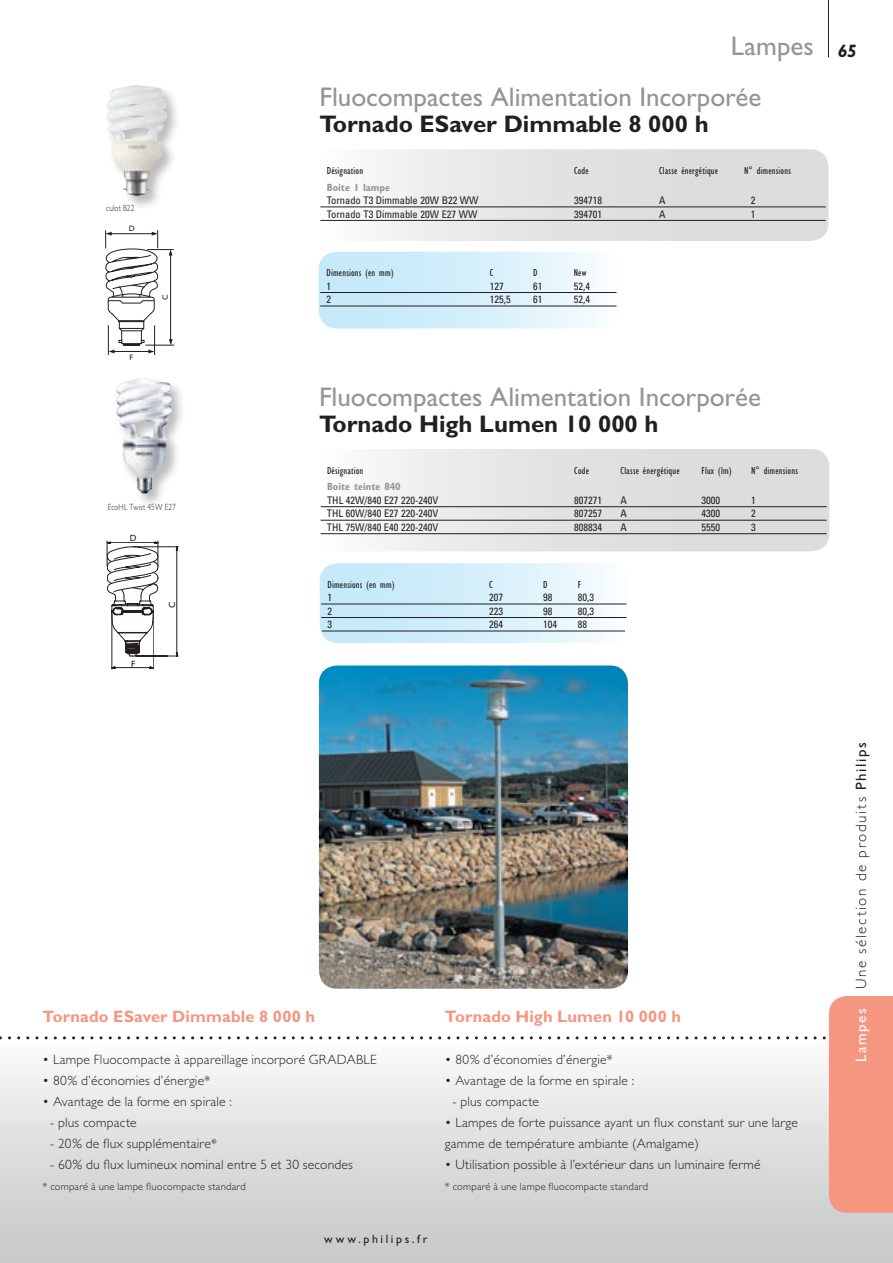
<style>
.page{position:relative;width:893px;height:1263px;background:#fff}
.page>*{position:absolute;margin:0;border:0;box-sizing:border-box;transform-origin:0 0}
.t1{font:27px "Gill Sans";color:#939598}
.t2{font:700 24px "Gill Sans";color:#231f20}
.t3{font:italic 700 18px "Gill Sans";color:#231f20}
.t4{font:700 16.5px "Gill Sans";letter-spacing:.01em;color:#f59680}
.t5{font:300 15px "Gill Sans";letter-spacing:.11em;color:#231f20}
.t6{font:300 13.5px/21px "Gill Sans";letter-spacing:.015em;color:#231f20}
.t7{font:12px "Gill Sans";letter-spacing:.215em;color:#231f20}
.t8{font:condensed 10.5px "Univers";color:#231f20}
.t9{font:condensed 10.5px "Gill Sans";letter-spacing:.02em;color:#231f20}
.t10{font:300 10.5px "Gill Sans";letter-spacing:.025em;color:#231f20}
.t11{font:700 condensed 10.5px "Gill Sans";color:#939598}
.t12{font:300 9px "Gill Sans";letter-spacing:.02em;color:#231f20;scale:.8 1}
.t13{font:9px "Gill Sans Std";color:#231f20}
.t14{font:7.8px "Gill Alt One";color:#231f20}
.s1{font-weight:400;color:#fff}
.s2{font-weight:400}
</style>
<div class="page">
<hr style="left:828px;top:0;width:1px;height:57px;background:#231f20">
<div style="left:0;top:1037px;width:893px;height:226px;background:#cccdcf"></div>
<svg style="left:0;top:996px;width:893px;height:217px"></svg>
<img style="left:106px;top:85px;width:61px;height:111px">
<svg style="left:320px;top:149px;width:508px;height:92px"></svg>
<hr style="left:320px;top:207px;width:506px;height:1px;background:#231f20">
<hr style="left:320px;top:220px;width:506px;height:1px;background:#231f20">
<hr style="left:108px;top:325px;width:1px;height:30px;background:#231f20">
<hr style="left:154px;top:325px;width:1px;height:30px;background:#231f20">
<svg style="left:105px;top:230px;width:69px;height:123px"></svg>
<svg style="left:319px;top:252px;width:298px;height:76px;background:#d7effa"></svg>
<hr style="left:320px;top:292px;width:296px;height:1px;background:#231f20">
<hr style="left:320px;top:306px;width:296px;height:1px;background:#231f20">
<div style="left:114px;top:375px;width:222px;height:152px;background:#231f20;opacity:.3"></div>
<img style="left:116px;top:377px;width:26px;height:19px">
<svg style="left:319px;top:449px;width:510px;height:102px"></svg>
<hr style="left:321px;top:506px;width:506px;height:1px;background:#231f20">
<hr style="left:321px;top:520px;width:506px;height:1px;background:#231f20">
<hr style="left:321px;top:533px;width:506px;height:1px;background:#231f20">
<hr style="left:133px;top:546px;width:45px;height:1px;background:#231f20">
<hr style="left:136px;top:656px;width:42px;height:1px;background:#231f20">
<hr style="left:177px;top:547px;width:1px;height:109px;background:#231f20">
<hr style="left:112px;top:613px;width:1px;height:56px;background:#231f20">
<hr style="left:153px;top:613px;width:1px;height:56px;background:#231f20">
<hr style="left:112px;top:667px;width:41px;height:1px;background:#231f20">
<svg style="left:107px;top:541px;width:52px;height:115px"></svg>
<svg style="left:320px;top:563px;width:307px;height:80px"></svg>
<hr style="left:321px;top:604px;width:305px;height:1px;background:#231f20">
<hr style="left:321px;top:617px;width:305px;height:1px;background:#231f20">
<hr style="left:322px;top:631px;width:303px;height:1px;background:#231f20">
<img style="left:319px;top:665px;width:309px;height:324px">
<p class="t12" style="left:106px;top:203px;width:37px">culot B22</p>
<p class="t14" style="left:129px;top:224px;width:7px">D</p>
<p class="t14" style="left:130px;top:353px;width:5px">F</p>
<p class="t14" style="left:161px;top:300px;width:7px;rotate:-90deg">C</p>
<p class="t12" style="left:108px;top:502px;width:86px">EcoHL Twist 45W E27</p>
<p class="t13" style="left:130px;top:533px;width:8px">D</p>
<p class="t13" style="left:131px;top:658px;width:6px">F</p>
<p class="t13" style="left:167px;top:608px;width:8px;rotate:-90deg">C</p>
<h1 class="t1" style="left:731px;top:30px;width:85px">Lampes</h1>
<h1 class="t1" style="left:320px;top:82px;width:443px">Fluocompactes Alimentation Incorporée</h1>
<h2 class="t2" style="left:320px;top:109px;width:391px">Tornado ESaver Dimmable 8 000 h</h2>
<p class="t9" style="left:327px;top:165px;width:38px">Désignation</p>
<p class="t9" style="left:574px;top:165px;width:16px">Code</p>
<p class="t9" style="left:659px;top:165px;width:61px">Classe énergétique</p>
<p class="t9" style="left:744px;top:165px;width:48px">N° dimensions</p>
<p class="t11" style="left:327px;top:181px;width:65px">Boite 1 lampe</p>
<p class="t8" style="left:327px;top:194px;width:153px">Tornado T3 Dimmable 20W B22 WW</p>
<p class="t8" style="left:574px;top:194px;width:29px">394718</p>
<p class="t8" style="left:659px;top:194px;width:8px">A</p>
<p class="t8" style="left:751px;top:194px;width:6px">2</p>
<p class="t8" style="left:327px;top:207px;width:152px">Tornado T3 Dimmable 20W E27 WW</p>
<p class="t8" style="left:574px;top:207px;width:29px">394701</p>
<p class="t8" style="left:659px;top:207px;width:8px">A</p>
<p class="t8" style="left:751px;top:207px;width:6px">1</p>
<p class="t9" style="left:327px;top:267px;width:68px">Dimensions (en mm)</p>
<p class="t9" style="left:490px;top:267px;width:5px">C</p>
<p class="t9" style="left:533px;top:267px;width:6px">D</p>
<p class="t9" style="left:574px;top:267px;width:14px">New</p>
<p class="t8" style="left:327px;top:279px;width:6px">1</p>
<p class="t8" style="left:490px;top:279px;width:15px">127</p>
<p class="t8" style="left:533px;top:279px;width:11px">61</p>
<p class="t8" style="left:574px;top:279px;width:18px">52,4</p>
<p class="t8" style="left:327px;top:293px;width:6px">2</p>
<p class="t8" style="left:490px;top:293px;width:22px">125,5</p>
<p class="t8" style="left:533px;top:293px;width:11px">61</p>
<p class="t8" style="left:574px;top:293px;width:18px">52,4</p>
<h3 class="t3" style="left:838px;top:40px;width:20px">65</h3>
<h1 class="t1" style="left:319px;top:381px;width:443px">Fluocompactes Alimentation Incorporée</h1>
<h2 class="t2" style="left:319px;top:409px;width:341px">Tornado High Lumen 10 000 h</h2>
<p class="t9" style="left:327px;top:464px;width:38px">Désignation</p>
<p class="t9" style="left:574px;top:464px;width:16px">Code</p>
<p class="t9" style="left:621px;top:464px;width:61px">Classe énergétique</p>
<p class="t9" style="left:702px;top:464px;width:31px">Flux (lm)</p>
<p class="t9" style="left:751px;top:464px;width:48px">N° dimensions</p>
<p class="t11" style="left:327px;top:481px;width:75px">Boite teinte 840</p>
<p class="t8" style="left:327px;top:493px;width:113px">THL 42W/840 E27 220-240V</p>
<p class="t8" style="left:574px;top:493px;width:29px">807271</p>
<p class="t8" style="left:621px;top:493px;width:8px">A</p>
<p class="t8" style="left:702px;top:493px;width:20px">3000</p>
<p class="t8" style="left:751px;top:493px;width:6px">1</p>
<p class="t8" style="left:327px;top:507px;width:113px">THL 60W/840 E27 220-240V</p>
<p class="t8" style="left:574px;top:507px;width:29px">807257</p>
<p class="t8" style="left:621px;top:507px;width:8px">A</p>
<p class="t8" style="left:702px;top:507px;width:20px">4300</p>
<p class="t8" style="left:751px;top:507px;width:6px">2</p>
<p class="t8" style="left:327px;top:520px;width:113px">THL 75W/840 E40 220-240V</p>
<p class="t8" style="left:574px;top:520px;width:29px">808834</p>
<p class="t8" style="left:621px;top:520px;width:8px">A</p>
<p class="t8" style="left:702px;top:520px;width:20px">5550</p>
<p class="t8" style="left:751px;top:520px;width:6px">3</p>
<p class="t9" style="left:328px;top:579px;width:68px">Dimensions (en mm)</p>
<p class="t9" style="left:489px;top:579px;width:5px">C</p>
<p class="t9" style="left:543px;top:579px;width:6px">D</p>
<p class="t9" style="left:578px;top:579px;width:5px">F</p>
<p class="t8" style="left:328px;top:591px;width:6px">1</p>
<p class="t8" style="left:489px;top:591px;width:15px">207</p>
<p class="t8" style="left:543px;top:591px;width:11px">98</p>
<p class="t8" style="left:578px;top:591px;width:18px">80,3</p>
<p class="t8" style="left:328px;top:604px;width:6px">2</p>
<p class="t8" style="left:489px;top:604px;width:15px">223</p>
<p class="t8" style="left:543px;top:604px;width:11px">98</p>
<p class="t8" style="left:578px;top:604px;width:18px">80,3</p>
<p class="t8" style="left:328px;top:618px;width:6px">3</p>
<p class="t8" style="left:489px;top:618px;width:15px">264</p>
<p class="t8" style="left:543px;top:618px;width:15px">104</p>
<p class="t8" style="left:578px;top:618px;width:11px">88</p>
<p class="t4" style="left:43px;top:1006px;width:274px">Tornado ESaver Dimmable 8 000 h</p>
<p class="t6" style="left:43px;top:1048px;width:336px">• Lampe Fluocompacte à appareillage incorporé GRADABLE</p>
<p class="t6" style="left:43px;top:1069px;width:169px">• 80% d’économies d’énergie*</p>
<p class="t6" style="left:43px;top:1090px;width:191px">• Avantage de la forme en spirale :</p>
<p class="t6" style="left:50px;top:1112px;width:88px">- plus compacte</p>
<p class="t6" style="left:50px;top:1133px;width:169px">- 20% de flux supplémentaire*</p>
<p class="t6" style="left:50px;top:1154px;width:305px">- 60% du flux lumineux nominal entre 5 et 30 secondes</p>
<p class="t10" style="left:43px;top:1180px;width:205px">* comparé à une lampe fluocompacte standard</p>
<p class="t7" style="left:324px;top:1232px;width:105px">www.philips.fr</p>
<p class="t4" style="left:445px;top:1006px;width:238px">Tornado High Lumen 10 000 h</p>
<p class="t6" style="left:445px;top:1048px;width:169px">• 80% d’économies d’énergie*</p>
<p class="t6" style="left:445px;top:1069px;width:191px">• Avantage de la forme en spirale :</p>
<p class="t6" style="left:452px;top:1090px;width:88px">- plus compacte</p>
<p class="t6" style="left:445px;top:1112px;width:355px">• Lampes de forte puissance ayant un flux constant sur une large gamme de température ambiante (Amalgame)</p>
<p class="t6" style="left:445px;top:1154px;width:317px">• Utilisation possible à l’extérieur dans un luminaire fermé</p>
<p class="t10" style="left:445px;top:1180px;width:205px">* comparé à une lampe fluocompacte standard</p>
<p class="t5" style="left:853px;top:1062px;width:322px;rotate:-90deg"><span class="s1">Lampes</span> Une sélection de produits <span class="s2">Philips</span></p>
</div>
